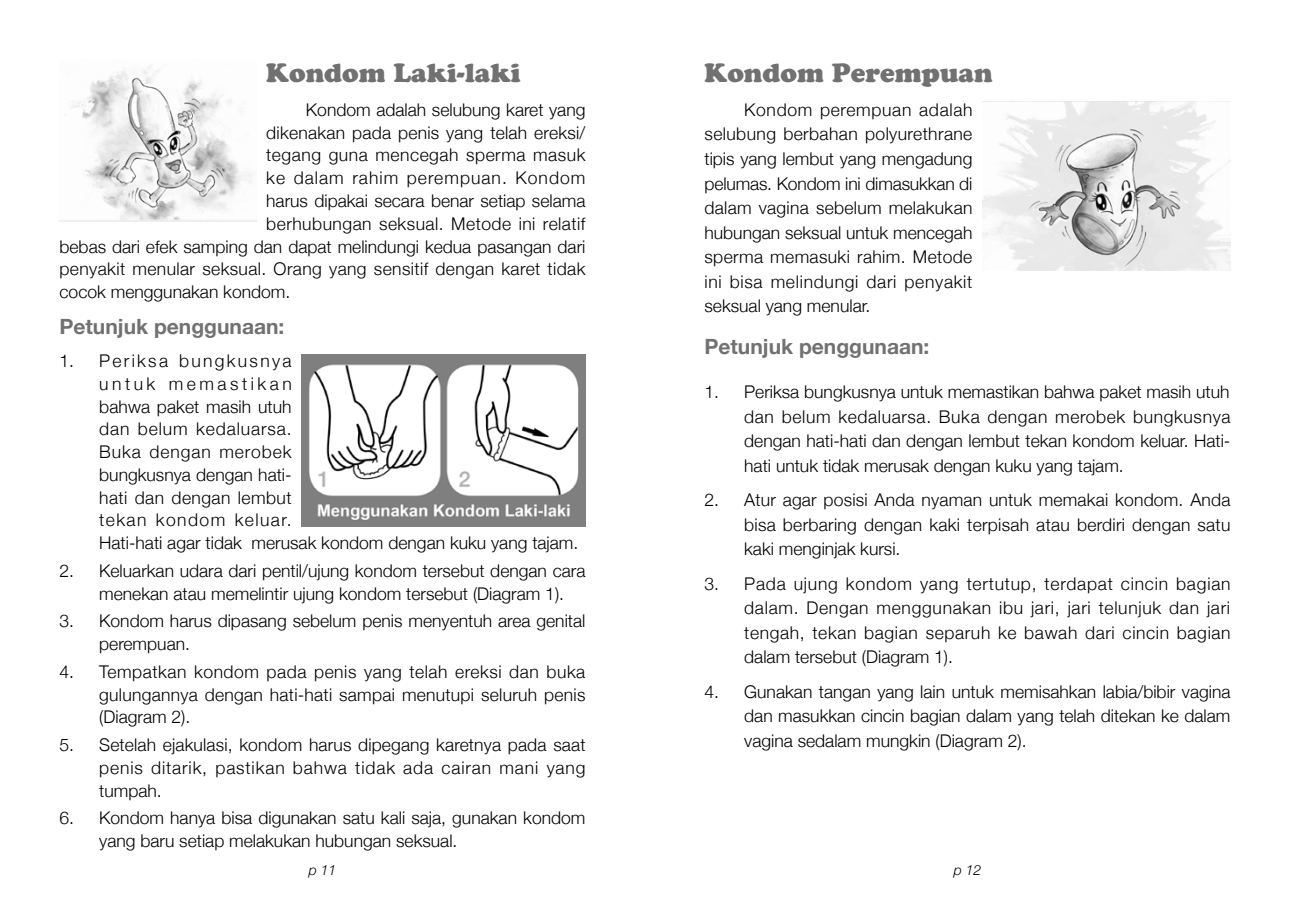
<style>
.page{position:relative;width:1290px;height:918px;background:#fff}
.page>*{position:absolute;margin:0;border:0;box-sizing:border-box;transform-origin:0 0}
.t1{font:26.25px "Cooper Black Std";color:#727171}
.t2{font:700 21px "Helvetica Neue";color:#727171}
.t3{font:300 17.5px/24.5px "Helvetica Neue";color:#000;text-align:justify}
.t4{font:300 17.5px/22.8px "Helvetica Neue";letter-spacing:.025em;color:#000}
.t5{font:300 17.5px "Helvetica Neue";letter-spacing:.03em;color:#000}
.t6{font:300 17.5px "Helvetica Neue";letter-spacing:.06em;color:#000}
.t7{font:italic 300 14px "Helvetica Neue";color:#000}
</style>
<div class="page">
<img style="left:60px;top:65px;width:196px;height:156px">
<img style="left:982px;top:102px;width:248px;height:168px">
<img style="left:302px;top:354px;width:283px;height:173px">
<h1 class="t1" style="left:266px;top:57px;width:256px">Kondom Laki-laki</h1>
<p class="t3" style="left:306px;top:96px;width:281px">Kondom adalah selubung karet yang</p>
<p class="t3" style="left:266px;top:119px;width:321px">dikenakan pada penis yang telah ereksi/</p>
<p class="t5" style="left:266px;top:141px;width:321px">tegang guna mencegah sperma masuk</p>
<p class="t6" style="left:266px;top:164px;width:321px">ke dalam rahim perempuan. Kondom</p>
<p class="t3" style="left:266px;top:187px;width:321px">harus dipakai secara benar setiap selama</p>
<p class="t5" style="left:266px;top:209px;width:321px">berhubungan seksual. Metode ini relatif</p>
<p class="t3" style="left:60px;top:233px;width:527px">bebas dari efek samping dan dapat melindungi kedua pasangan dari</p>
<p class="t4" style="left:60px;top:256px;width:527px">penyakit menular seksual. Orang yang sensitif dengan karet tidak</p>
<p class="t3" style="left:60px;top:278px;width:232px">cocok menggunakan kondom.</p>
<p class="t2" style="left:60px;top:310px;width:226px">Petunjuk penggunaan:</p>
<p class="t4" style="left:99px;top:348px;width:481px;text-indent:-40px">1. Periksa bungkusnya<br>untuk memastikan<br>bahwa paket masih utuh<br>dan belum kedaluarsa.<br>Buka dengan merobek<br>bungkusnya dengan hati-<br>hati dan dengan lembut<br>tekan kondom keluar.<br>Hati-hati agar tidak merusak kondom dengan kuku yang tajam.</p>
<p class="t3" style="left:99px;top:558px;width:488px;line-height:22.8px;text-indent:-40px">2. Keluarkan udara dari pentil/ujung kondom tersebut dengan cara menekan atau memelintir ujung kondom tersebut (Diagram 1).</p>
<p class="t3" style="left:99px;top:608px;width:488px;line-height:22.8px;text-indent:-40px">3. Kondom harus dipasang sebelum penis menyentuh area genital perempuan.</p>
<p class="t3" style="left:99px;top:659px;width:488px;line-height:22.8px;text-indent:-40px">4. Tempatkan kondom pada penis yang telah ereksi dan buka gulungannya dengan hati-hati sampai menutupi seluruh penis (Diagram 2).</p>
<p class="t3" style="left:99px;top:732px;width:488px;line-height:22.8px;text-indent:-40px">5. Setelah ejakulasi, kondom harus dipegang karetnya pada saat penis ditarik, pastikan bahwa tidak ada cairan mani yang tumpah.</p>
<p class="t3" style="left:99px;top:805px;width:488px;line-height:22.8px;text-indent:-40px">6. Kondom hanya bisa digunakan satu kali saja, gunakan kondom yang baru setiap melakukan hubungan seksual.</p>
<h1 class="t1" style="left:704px;top:57px;width:290px">Kondom Perempuan</h1>
<p class="t3" style="left:704px;top:96px;width:269px;text-indent:40px">Kondom perempuan adalah selubung berbahan polyurethrane tipis yang lembut yang mengadung pelumas. Kondom ini dimasukkan di dalam vagina sebelum melakukan hubungan seksual untuk mencegah sperma memasuki rahim. Metode ini bisa melindungi dari penyakit seksual yang menular.</p>
<p class="t2" style="left:704px;top:330px;width:226px">Petunjuk penggunaan:</p>
<p class="t3" style="left:744px;top:379px;width:488px;text-indent:-40px">1. Periksa bungkusnya untuk memastikan bahwa paket masih utuh dan belum kedaluarsa. Buka dengan merobek bungkusnya dengan hati-hati dan dengan lembut tekan kondom keluar. Hati&shy;hati untuk tidak merusak dengan kuku yang tajam.</p>
<p class="t3" style="left:744px;top:486px;width:488px;text-indent:-40px">2. Atur agar posisi Anda nyaman untuk memakai kondom. Anda bisa berbaring dengan kaki terpisah atau berdiri dengan satu kaki menginjak kursi.</p>
<p class="t3" style="left:744px;top:570px;width:488px;text-indent:-40px">3. Pada ujung kondom yang tertutup, terdapat cincin bagian dalam. Dengan menggunakan ibu jari, jari telunjuk dan jari tengah, tekan bagian separuh ke bawah dari cincin bagian dalam tersebut (Diagram 1).</p>
<p class="t3" style="left:744px;top:678px;width:488px;text-indent:-40px">4. Gunakan tangan yang lain untuk memisahkan labia/bibir vagina dan masukkan cincin bagian dalam yang telah ditekan ke dalam vagina sedalam mungkin (Diagram 2).</p>
<p class="t7" style="left:309px;top:859px;width:29px">p 11</p>
<p class="t7" style="left:954px;top:859px;width:29px">p 12</p>
</div>
